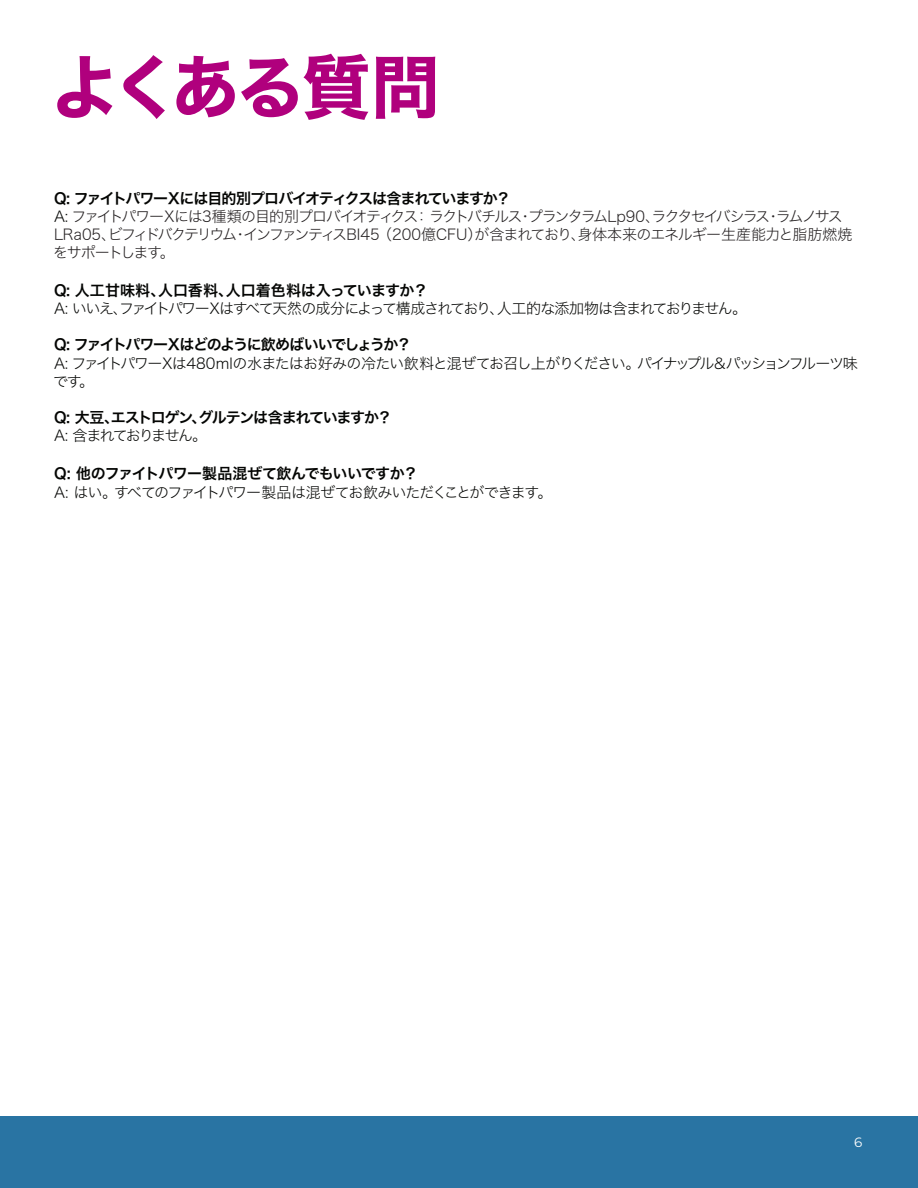
<style>
.page{position:relative;width:918px;height:1188px;background:#fff}
.page>*{position:absolute;margin:0;border:0;box-sizing:border-box;transform-origin:0 0}
.t1{font:69px "Hiragino Sans W7";letter-spacing:-.06em;color:#b0007d}
.t2{font:15px/18px "Hiragino Sans W2";letter-spacing:-.09em;color:#040503}
.t3{font:15px/18px "Hiragino Sans W2";letter-spacing:-.095em;color:#231f20}
.t4{font:15px "Hiragino Sans W6";letter-spacing:-.07em;color:#040503}
.t5{font:15px "Hiragino Sans W6";letter-spacing:-.005em;color:#040503}
.t6{font:15px "Hiragino Sans W6";letter-spacing:-.095em;color:#040503}
.t7{font:15px "Hiragino Sans W6";letter-spacing:-.045em;color:#040503}
.t8{font:15px "Hiragino Sans W2";letter-spacing:-.115em;color:#040503}
.t9{font:13.5px "Montserrat";color:#fff}
.s1{color:#040503}
</style>
<div class="page">
<div style="left:0;top:1117px;width:918px;height:71px;background:#2974a3"></div>
<p class="t1" style="left:51px;top:33px;width:391px">よくある質問</p>
<p class="t4" style="left:54px;top:185px;width:458px">Q: ファイトパワーXには目的別プロバイオティクスは含まれていますか？</p>
<p class="t3" style="left:53px;top:206px;width:801px"><span class="s1">A:</span> ファイトパワーXには3種類の目的別プロバイオティクス： ラクトバチルス・プランタラムLp90、ラクタセイバシラス・ラムノサス<br>LRa05、ビフィドバクテリウム・インファンティスBI45 （200億CFU）が含まれており、身体本来のエネルギー生産能力と脂肪燃焼をサポートします。</p>
<p class="t5" style="left:54px;top:277px;width:376px">Q: 人工甘味料、人口香料、人口着色料は入っていますか？</p>
<p class="t2" style="left:54px;top:298px;width:695px">A: いいえ、ファイトパワーXはすべて天然の成分によって構成されており、人工的な添加物は含まれておりません。</p>
<p class="t6" style="left:54px;top:331px;width:359px">Q: ファイトパワーXはどのように飲めばいいでしょうか？</p>
<p class="t2" style="left:53px;top:353px;width:806px">A: ファイトパワーXは480mlの水またはお好みの冷たい飲料と混ぜてお召し上がりください。パイナップル＆パッションフルーツ味です。</p>
<p class="t4" style="left:54px;top:404px;width:340px">Q: 大豆、エストロゲン、グルテンは含まれていますか？</p>
<p class="t8" style="left:54px;top:422px;width:155px">A: 含まれておりません。</p>
<p class="t7" style="left:54px;top:460px;width:366px">Q: 他のファイトパワー製品混ぜて飲んでもいいですか？</p>
<p class="t2" style="left:54px;top:482px;width:500px">A: はい。すべてのファイトパワー製品は混ぜてお飲みいただくことができます。</p>
<p class="t9" style="left:854px;top:1133px;width:10px">6</p>
</div>
